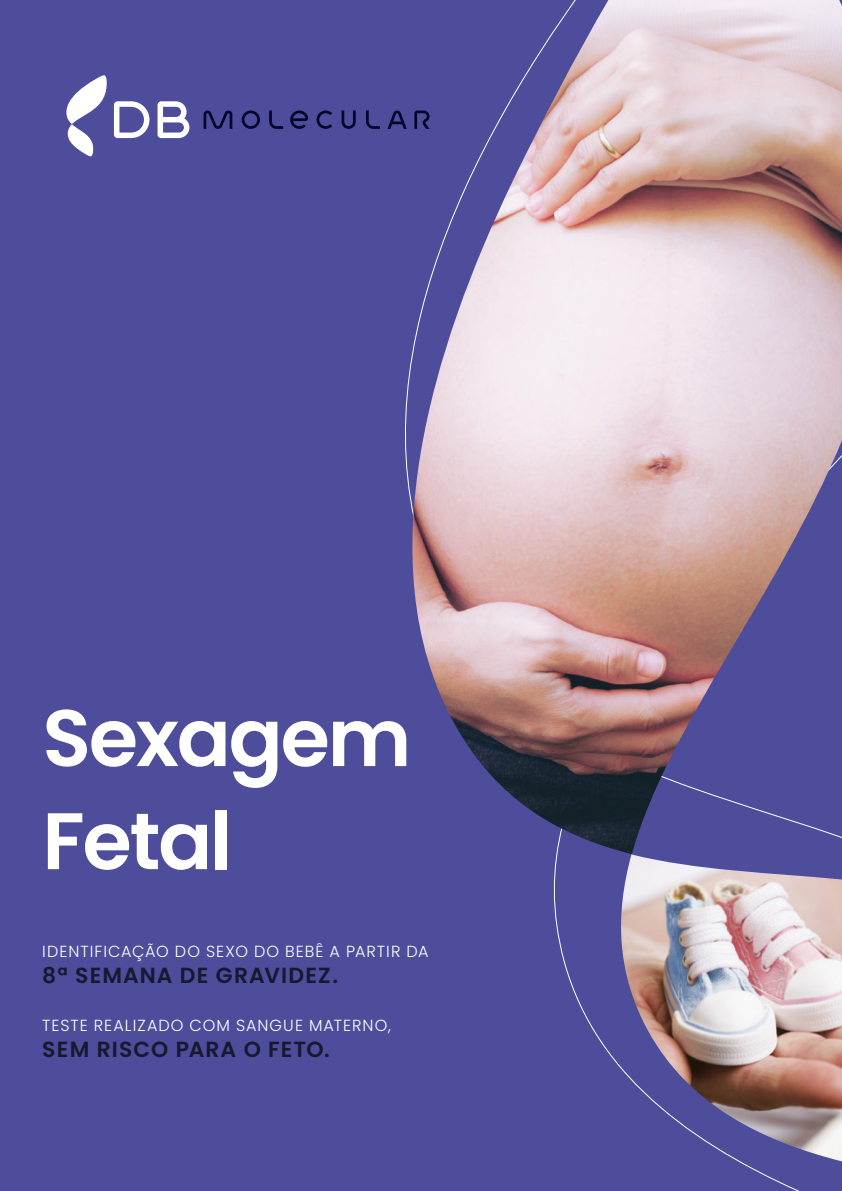
<style>
.page{position:relative;width:842px;height:1191px;background:#4d4d9c}
.page>*{position:absolute;margin:0;border:0;box-sizing:border-box;transform-origin:0 0}
.t1{font:600 80px/103px "Poppins";letter-spacing:-.03em;color:#fff}
.t2{font:600 21.8px "Poppins";letter-spacing:.045em;color:#181830}
.t3{font:300 16px "Poppins";letter-spacing:.06em;color:#fff}
</style>
<div class="page">
<svg style="left:114px;top:101px;width:35px;height:37px"></svg>
<svg style="left:158px;top:101px;width:31px;height:37px"></svg>
<svg style="left:290px;top:110px;width:18px;height:19px"></svg>
<svg style="left:242px;top:110px;width:18px;height:19px"></svg>
<svg style="left:317px;top:110px;width:15px;height:19px"></svg>
<svg style="left:342px;top:110px;width:14px;height:19px"></svg>
<svg style="left:204px;top:110px;width:28px;height:19px"></svg>
<svg style="left:269px;top:110px;width:14px;height:19px"></svg>
<svg style="left:66px;top:75px;width:41px;height:81px"></svg>
<img style="left:366px;top:0;width:476px;height:854px">
<img style="left:615px;top:854px;width:227px;height:307px">
<h1 class="t1" style="left:42px;top:687px;width:371px">Sexagem<br>Fetal</h1>
<p class="t3" style="left:42px;top:942px;width:388px">IDENTIFICAÇÃO DO SEXO DO BEBÊ A PARTIR DA</p>
<h2 class="t2" style="left:42px;top:962px;width:297px">8ª SEMANA DE GRAVIDEZ.</h2>
<p class="t3" style="left:42px;top:1016px;width:350px">TESTE REALIZADO COM SANGUE MATERNO,</p>
<h2 class="t2" style="left:42px;top:1037px;width:289px">SEM RISCO PARA O FETO.</h2>
</div>
